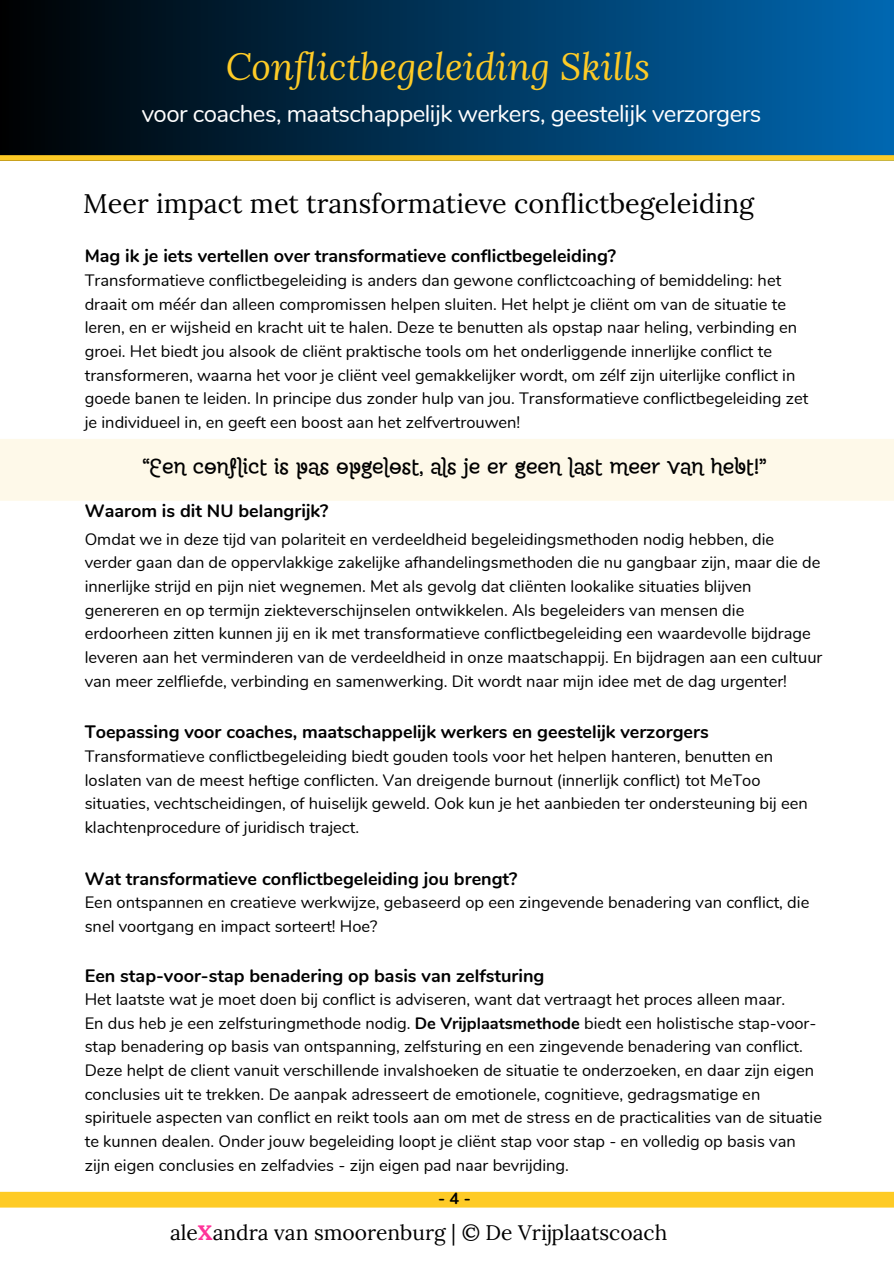
<style>
.page{position:relative;width:894px;height:1264px;background:#fff}
.page>*{position:absolute;margin:0;border:0;box-sizing:border-box;transform-origin:0 0}
.t1{font:italic 37.35px "Lora";color:#fecb26}
.t2{font:27px "Lora";color:#000}
.t3{font:24px "Nunito";letter-spacing:-.02em;color:#fff}
.t4{font:22.5px "Moonjelly ALT";color:#010101}
.t5{font:21px "Lora";color:#010101}
.t6{font:700 18px "Nunito";color:#010101}
.t7{font:18px "Nunito";color:#fff}
.t8{font:16.5px/23.7px "Nunito";color:#010101}
.t9{font:700 16.35px "Nunito";color:#000}
.s1{font-weight:700}
.s2{font-weight:700;color:#f39}
</style>
<div class="page">
<div style="left:0;top:1191px;width:893px;height:16px;background:#fecb26"></div>
<div style="left:0;top:439px;width:893px;height:62px;background:#fef9e9"></div>
<div style="left:0;top:0;width:893px;height:161px;background:linear-gradient(to right,#000001,#0068b1)"></div>
<div style="left:0;top:155px;width:893px;height:6px;background:#fecb26"></div>
<h5 class="t1" style="left:226px;top:41px;width:425px">Conflictbegeleiding Skills</h5>
<h4 class="t3" style="left:142px;top:97px;width:621px">voor coaches, maatschappelijk werkers, geestelijk verzorgers</h4>
<p class="t7" style="left:371px;top:108px;width:419px">voor coaches, geestelijk verzorgers en hulpverleners</p>
<p class="t2" style="left:83px;top:186px;width:672px">Meer impact met transformatieve conflictbegeleiding</p>
<h1 class="t6" style="left:85px;top:244px;width:533px">Mag ik je iets vertellen over transformatieve conflictbegeleiding?</h1>
<h3 class="t8" style="left:85px;top:269px;width:725px">Transformatieve conflictbegeleiding is anders dan gewone conflictcoaching of bemiddeling: het draait om méér dan alleen compromissen helpen sluiten. Het helpt je cliënt om van de situatie te leren, en er wijsheid en kracht uit te halen. Deze te benutten als opstap naar heling, verbinding en groei. Het biedt jou alsook de cliënt praktische tools om het onderliggende innerlijke conflict te transformeren, waarna het voor je cliënt veel gemakkelijker wordt, om zélf zijn uiterlijke conflict in goede banen te leiden. In principe dus zonder hulp van jou. Transformatieve conflictbegeleiding zet je individueel in, en geeft een boost aan het zelfvertrouwen!</h3>
<p class="t4" style="left:143px;top:453px;width:624px">“Een conflict is pas opgelost, als je er geen last meer van hebt!”</p>
<p class="t6" style="left:85px;top:498px;width:245px">Waarom is dit NU belangrijk?</p>
<h2 class="t8" style="left:85px;top:527px;width:739px">Omdat we in deze tijd van polariteit en verdeeldheid begeleidingsmethoden nodig hebben, die verder gaan dan de oppervlakkige zakelijke afhandelingsmethoden die nu gangbaar zijn, maar die de innerlijke strijd en pijn niet wegnemen. Met als gevolg dat cliënten lookalike situaties blijven genereren en op termijn ziekteverschijnselen ontwikkelen. Als begeleiders van mensen die erdoorheen zitten kunnen jij en ik met transformatieve conflictbegeleiding een waardevolle bijdrage leveren aan het verminderen van de verdeeldheid in onze maatschappij. En bijdragen aan een cultuur van meer zelfliefde, verbinding en samenwerking. Dit wordt naar mijn idee met de dag urgenter!</h2>
<p class="t6" style="left:85px;top:720px;width:625px">Toepassing voor coaches, maatschappelijk werkers en geestelijk verzorgers</p>
<p class="t8" style="left:85px;top:744px;width:724px">Transformatieve conflictbegeleiding biedt gouden tools voor het helpen hanteren, benutten en loslaten van de meest heftige conflicten. Van dreigende burnout (innerlijk conflict) tot MeToo situaties, vechtscheidingen, of huiselijk geweld. Ook kun je het aanbieden ter ondersteuning bij een klachtenprocedure of juridisch traject.</p>
<p class="t6" style="left:85px;top:866px;width:434px">Wat transformatieve conflictbegeleiding jou brengt?</p>
<p class="t8" style="left:85px;top:891px;width:726px">Een ontspannen en creatieve werkwijze, gebaseerd op een zingevende benadering van conflict, die snel voortgang en impact sorteert! Hoe?</p>
<p class="t6" style="left:85px;top:963px;width:461px">Een stap-voor-stap benadering op basis van zelfsturing</p>
<p class="t8" style="left:85px;top:987px;width:702px">Het laatste wat je moet doen bij conflict is adviseren, want dat vertraagt het proces alleen maar.</p>
<p class="t8" style="left:85px;top:1011px;width:733px">En dus heb je een zelfsturingmethode nodig. <span class="s1">De Vrijplaatsmethode</span> biedt een holistische stap-voor&shy;stap benadering op basis van ontspanning, zelfsturing en een zingevende benadering van conflict.</p>
<p class="t8" style="left:85px;top:1058px;width:738px">Deze helpt de client vanuit verschillende invalshoeken de situatie te onderzoeken, en daar zijn eigen conclusies uit te trekken. De aanpak adresseert de emotionele, cognitieve, gedragsmatige en spirituele aspecten van conflict en reikt tools aan om met de stress en de practicalities van de situatie te kunnen dealen. Onder jouw begeleiding loopt je cliënt stap voor stap - en volledig op basis van zijn eigen conclusies en zelfadvies - zijn eigen pad naar bevrijding.</p>
<p class="t9" style="left:438px;top:1187px;width:34px">-4-</p>
<h3 class="t5" style="left:170px;top:1218px;width:498px">ale<span class="s2">X</span>andra van smoorenburg | © De Vrijplaatscoach</h3>
</div>
